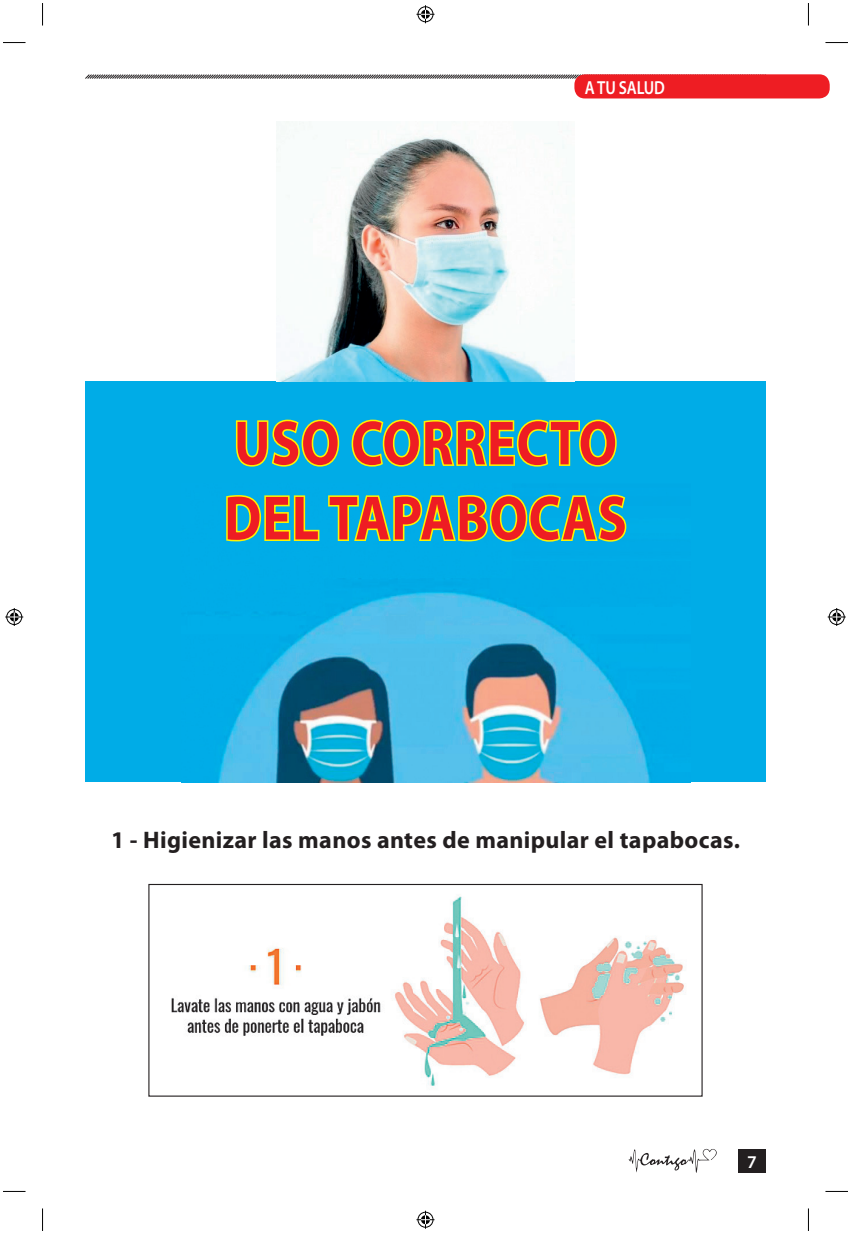
<style>
.page{position:relative;width:851px;height:1234px;background:#fff}
.page>*{position:absolute;margin:0;border:0;box-sizing:border-box;transform-origin:0 0}
.t1{font:700 63px/75px "Myriad Pro";letter-spacing:.02em;color:#ee1d23;scale:.85 1}
.t2{font:700 24px "Myriad Pro";letter-spacing:.015em;color:#231f20}
.t3{font:600 18.9px "Myriad Pro";letter-spacing:-.01em;color:#fff;scale:.83 1}
.t4{font:600 18px "Myriad Pro";color:#fff}
</style>
<div class="page">
<div style="left:738px;top:1148px;width:27px;height:24px;background:#231f20"></div>
<svg style="left:85px;top:74px;width:496px;height:5px;background:#929191"></svg>
<svg style="left:628px;top:1148px;width:88px;height:24px"></svg>
<div style="left:574px;top:74px;width:255px;height:24px;background:#ee1d23;border-radius:10px"></div>
<div style="left:85px;top:381px;width:680px;height:401px;background:#00ace7"></div>
<img style="left:218px;top:592px;width:432px;height:190px">
<svg style="left:235px;top:419px;width:105px;height:48px"></svg>
<svg style="left:351px;top:419px;width:266px;height:48px"></svg>
<svg style="left:226px;top:494px;width:401px;height:48px"></svg>
<img style="left:276px;top:121px;width:298px;height:260px">
<img style="left:150px;top:885px;width:550px;height:201px">
<div style="left:148px;top:883px;width:554px;height:213px;border:1px solid #231f20"></div>
<svg style="left:3px;top:42px;width:23px;height:1px"></svg>
<svg style="left:825px;top:42px;width:22px;height:1px"></svg>
<svg style="left:3px;top:1190px;width:22px;height:1px"></svg>
<svg style="left:826px;top:1190px;width:21px;height:1px"></svg>
<svg style="left:42px;top:3px;width:1px;height:23px"></svg>
<svg style="left:42px;top:1208px;width:1px;height:22px"></svg>
<svg style="left:808px;top:3px;width:1px;height:23px"></svg>
<svg style="left:808px;top:1208px;width:1px;height:22px"></svg>
<svg style="left:416px;top:5px;width:18px;height:18px"></svg>
<svg style="left:416px;top:1210px;width:18px;height:18px"></svg>
<svg style="left:5px;top:608px;width:18px;height:18px"></svg>
<svg style="left:827px;top:608px;width:18px;height:18px"></svg>
<p class="t3" style="left:584px;top:75px;width:98px">A TU SALUD</p>
<h1 class="t1" style="left:224px;top:403px;width:475px">USO CORRECTO<br>DEL TAPABOCAS</h1>
<p class="t2" style="left:111px;top:823px;width:630px">1 - Higienizar las manos antes de manipular el tapabocas.</p>
<p class="t4" style="left:747px;top:1149px;width:11px">7</p>
</div>
